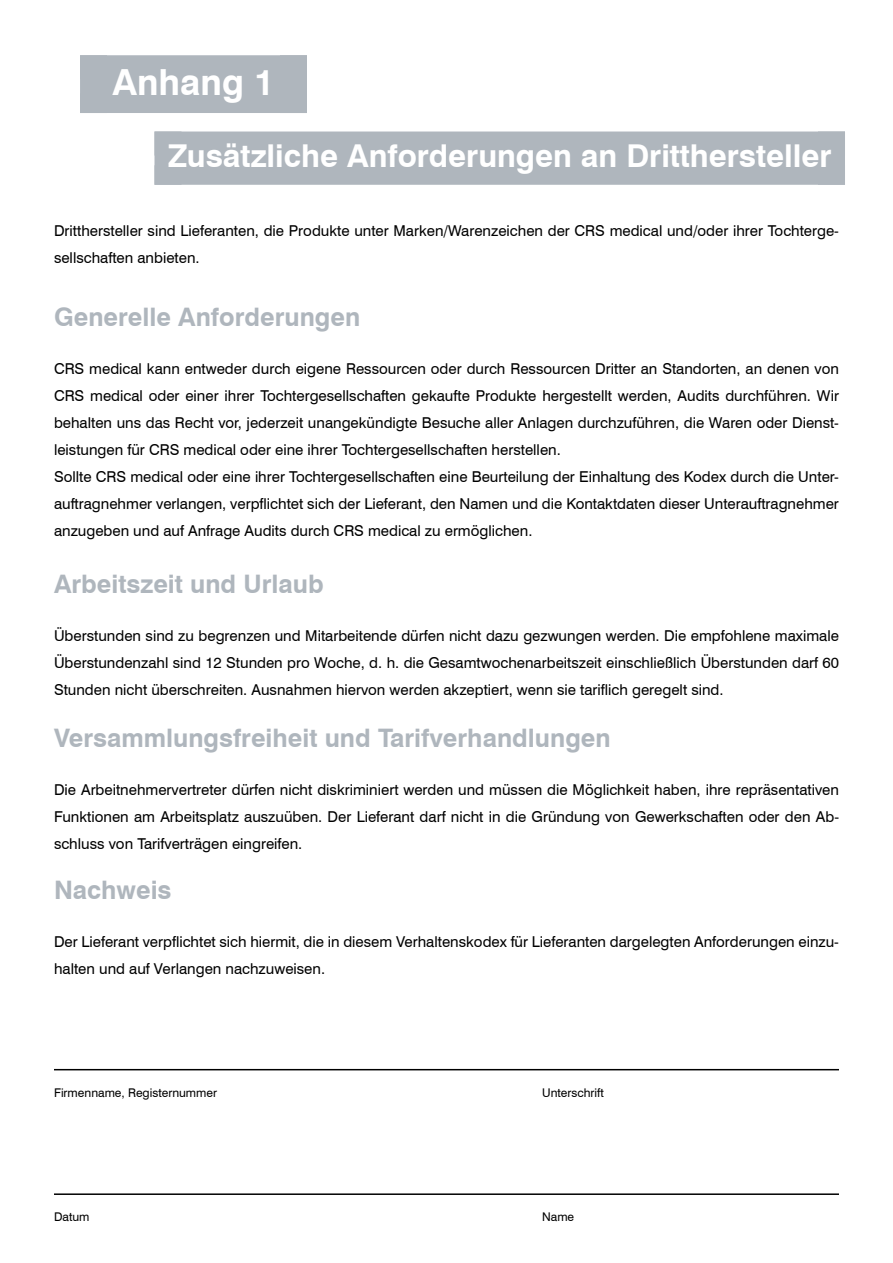
<style>
.page{position:relative;width:893px;height:1263px;background:#fff}
.page>*{position:absolute;margin:0;border:0;box-sizing:border-box;transform-origin:0 0}
.t1{font:700 36px "Swiss 721 BT";color:#fff}
.t2{font:700 31.5px "Swiss 721 BT";color:#fff}
.t3{font:700 25.5px "Swiss 721 BT";color:#afb6bd}
.t4{font:15px/27px "Swiss 721 BT";color:#000}
.t5{font:12px "Swiss 721 BT";color:#000}
</style>
<div class="page">
<div style="left:94px;top:67px;width:199px;height:36px;background:#afb6bd"></div>
<div style="left:80px;top:55px;width:27px;height:58px;background:#afb6bd"></div>
<div style="left:280px;top:55px;width:27px;height:58px;background:#afb6bd"></div>
<div style="left:80px;top:55px;width:227px;height:24px;background:#afb6bd"></div>
<div style="left:80px;top:94px;width:227px;height:19px;background:#afb6bd"></div>
<div style="left:168px;top:144px;width:663px;height:31px;background:#afb6bd"></div>
<div style="left:154px;top:132px;width:27px;height:53px;background:#afb6bd"></div>
<div style="left:818px;top:132px;width:27px;height:53px;background:#afb6bd"></div>
<div style="left:154px;top:132px;width:691px;height:24px;background:#afb6bd"></div>
<div style="left:154px;top:165px;width:691px;height:20px;background:#afb6bd"></div>
<hr style="left:54px;top:1069px;width:785px;height:1px;background:#000">
<hr style="left:54px;top:1193px;width:785px;height:2px;background:#000">
<h1 class="t1" style="left:112px;top:60px;width:164px">Anhang 1</h1>
<h2 class="t2" style="left:168px;top:137px;width:665px">Zusätzliche Anforderungen an Dritthersteller</h2>
<p class="t4" style="left:54px;top:217px;width:786px">Dritthersteller sind Lieferanten, die Produkte unter Marken/Warenzeichen der CRS medical und/oder ihrer Tochterge&shy;sellschaften anbieten.</p>
<h3 class="t3" style="left:54px;top:301px;width:308px">Generelle Anforderungen</h3>
<p class="t4" style="left:54px;top:355px;width:786px">CRS medical kann entweder durch eigene Ressourcen oder durch Ressourcen Dritter an Standorten, an denen von CRS medical oder einer ihrer Tochtergesellschaften gekaufte Produkte hergestellt werden, Audits durchführen. Wir behalten uns das Recht vor, jederzeit unangekündigte Besuche aller Anlagen durchzuführen, die Waren oder Dienst&shy;leistungen für CRS medical oder eine ihrer Tochtergesellschaften herstellen.<br>Sollte CRS medical oder eine ihrer Tochtergesellschaften eine Beurteilung der Einhaltung des Kodex durch die Unter&shy;auftragnehmer verlangen, verpflichtet sich der Lieferant, den Namen und die Kontaktdaten dieser Unterauftragnehmer anzugeben und auf Anfrage Audits durch CRS medical zu ermöglichen.</p>
<h3 class="t3" style="left:54px;top:568px;width:271px">Arbeitszeit und Urlaub</h3>
<p class="t4" style="left:54px;top:622px;width:786px;text-align:justify">Überstunden sind zu begrenzen und Mitarbeitende dürfen nicht dazu gezwungen werden. Die empfohlene maximale Überstundenzahl sind 12 Stunden pro Woche, d. h. die Gesamtwochenarbeitszeit einschließlich Überstunden darf 60<br>Stunden nicht überschreiten. Ausnahmen hiervon werden akzeptiert, wenn sie tariflich geregelt sind.</p>
<h3 class="t3" style="left:54px;top:722px;width:558px">Versammlungsfreiheit und Tarifverhandlungen</h3>
<p class="t4" style="left:54px;top:776px;width:786px;text-align:justify">Die Arbeitnehmervertreter dürfen nicht diskriminiert werden und müssen die Möglichkeit haben, ihre repräsentativen Funktionen am Arbeitsplatz auszuüben. Der Lieferant darf nicht in die Gründung von Gewerkschaften oder den Ab&shy;schluss von Tarifverträgen eingreifen.</p>
<h3 class="t3" style="left:54px;top:874px;width:119px">Nachweis</h3>
<p class="t4" style="left:54px;top:928px;width:786px">Der Lieferant verpflichtet sich hiermit, die in diesem Verhaltenskodex für Lieferanten dargelegten Anforderungen einzu&shy;halten und auf Verlangen nachzuweisen.</p>
<p class="t5" style="left:54px;top:1085px;width:165px">Firmenname, Registernummer</p>
<p class="t5" style="left:542px;top:1085px;width:63px">Unterschrift</p>
<p class="t5" style="left:54px;top:1210px;width:37px">Datum</p>
<p class="t5" style="left:542px;top:1210px;width:34px">Name</p>
</div>
